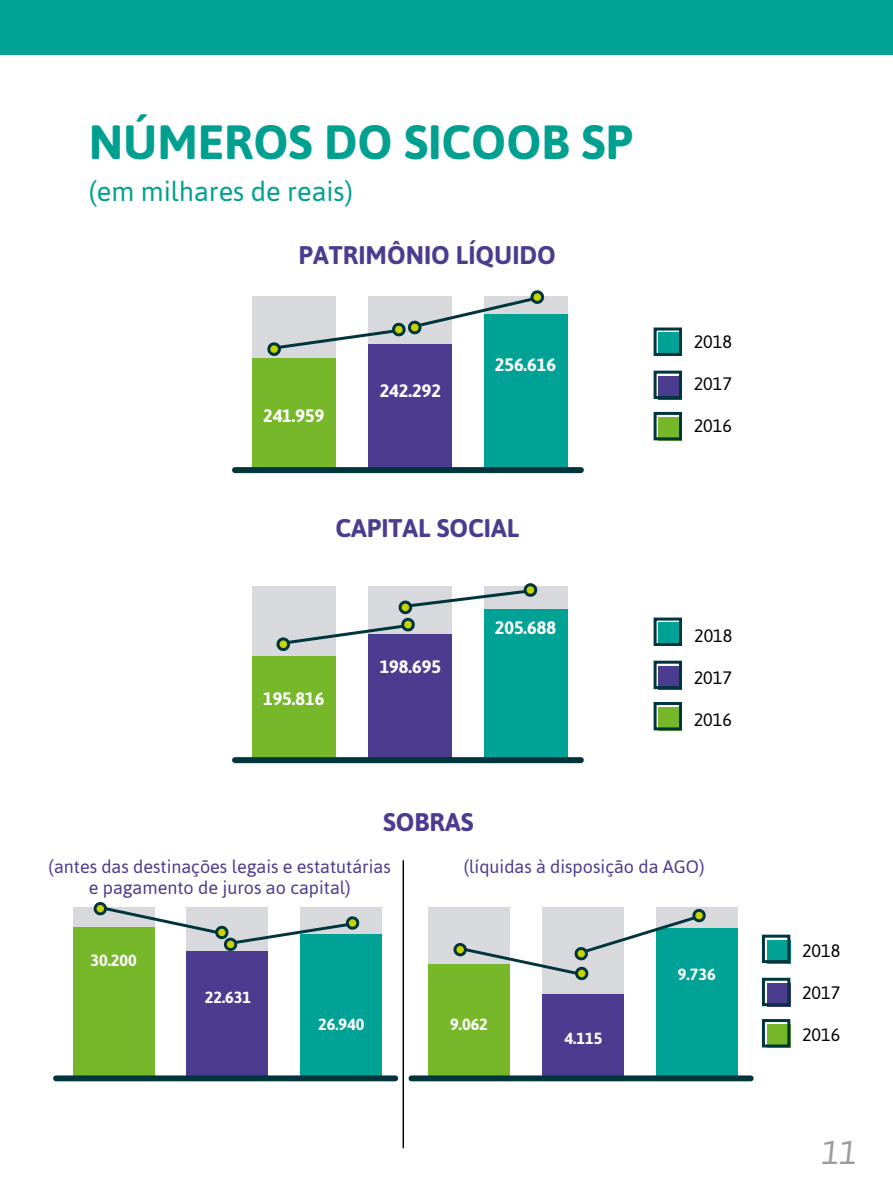
<style>
.page{position:relative;width:893px;height:1191px;background:#fff}
.page>*{position:absolute;margin:0;border:0;box-sizing:border-box;transform-origin:0 0}
.t1{font:700 48px "Asap";color:#00a091}
.t2{font:italic 33px "Asap";color:#9d9d9c}
.t3{font:27px "Asap";color:#00a091}
.t4{font:700 25.5px "Asap";color:#4c3c90}
.t5{font:18px/21px "Asap";color:#4c3c90;text-align:center}
.t6{font:700 18px "Asap";color:#fff}
.t7{font:18px "Asap";color:#000}
.t8{font:700 16.2px "Asap";color:#fff}
</style>
<div class="page">
<div style="left:252px;top:296px;width:83px;height:62px;background:#d8d9dd"></div>
<div style="left:252px;top:586px;width:83px;height:71px;background:#d8d9dd"></div>
<div style="left:73px;top:907px;width:81px;height:26px;background:#d8d9dd"></div>
<div style="left:428px;top:907px;width:82px;height:57px;background:#d8d9dd"></div>
<div style="left:252px;top:358px;width:83px;height:110px;background:#76b82a"></div>
<div style="left:252px;top:657px;width:83px;height:101px;background:#76b82a"></div>
<div style="left:73px;top:927px;width:81px;height:149px;background:#76b82a"></div>
<div style="left:428px;top:964px;width:82px;height:112px;background:#76b82a"></div>
<div style="left:484px;top:296px;width:83px;height:63px;background:#d8d9dd"></div>
<div style="left:368px;top:344px;width:83px;height:126px;background:#4c3c90"></div>
<div style="left:484px;top:314px;width:83px;height:156px;background:#00a295"></div>
<div style="left:235px;top:467px;width:346px;height:6px;background:#00353d"></div>
<div style="left:484px;top:586px;width:83px;height:63px;background:#d8d9dd"></div>
<div style="left:368px;top:634px;width:83px;height:126px;background:#4c3c90"></div>
<div style="left:484px;top:608px;width:83px;height:152px;background:#00a295"></div>
<div style="left:235px;top:757px;width:346px;height:6px;background:#00353d"></div>
<div style="left:301px;top:907px;width:81px;height:62px;background:#d8d9dd"></div>
<div style="left:187px;top:950px;width:81px;height:128px;background:#4c3c90"></div>
<div style="left:301px;top:933px;width:81px;height:145px;background:#00a295"></div>
<div style="left:56px;top:1075px;width:339px;height:6px;background:#00353d"></div>
<div style="left:656px;top:907px;width:81px;height:62px;background:#d8d9dd"></div>
<div style="left:542px;top:907px;width:82px;height:107px;background:#d8d9dd"></div>
<div style="left:542px;top:994px;width:82px;height:84px;background:#4c3c90"></div>
<div style="left:656px;top:928px;width:81px;height:150px;background:#00a295"></div>
<div style="left:411px;top:1075px;width:340px;height:6px;background:#00353d"></div>
<div style="left:93px;top:902px;width:14px;height:13px;border:3px solid #00353d;border-radius:50%"></div>
<div style="left:453px;top:942px;width:14px;height:14px;border:3px solid #00353d;border-radius:50%"></div>
<div style="left:575px;top:966px;width:13px;height:14px;border:3px solid #00353d;border-radius:50%"></div>
<div style="left:659px;top:333px;width:23px;height:23px;background:#00a295"></div>
<div style="left:659px;top:623px;width:23px;height:23px;background:#00a295"></div>
<div style="left:659px;top:376px;width:23px;height:23px;background:#4c3c90"></div>
<div style="left:659px;top:666px;width:23px;height:23px;background:#4c3c90"></div>
<div style="left:659px;top:417px;width:23px;height:23px;background:#76b82a"></div>
<div style="left:659px;top:707px;width:23px;height:23px;background:#76b82a"></div>
<div style="left:654px;top:327px;width:28px;height:29px;border:3px solid #00353d"></div>
<div style="left:654px;top:617px;width:28px;height:29px;border:3px solid #00353d"></div>
<div style="left:654px;top:370px;width:28px;height:29px;border:3px solid #00353d"></div>
<div style="left:654px;top:660px;width:28px;height:29px;border:3px solid #00353d"></div>
<div style="left:654px;top:412px;width:28px;height:28px;border:3px solid #00353d"></div>
<div style="left:654px;top:702px;width:28px;height:28px;border:3px solid #00353d"></div>
<hr style="left:403px;top:860px;width:1px;height:288px;background:#010102">
<svg style="left:267px;top:290px;width:277px;height:68px"></svg>
<svg style="left:276px;top:583px;width:260px;height:70px"></svg>
<svg style="left:99px;top:904px;width:260px;height:49px"></svg>
<svg style="left:458px;top:908px;width:248px;height:69px"></svg>
<div style="left:0;top:0;width:893px;height:54px;background:#00a295"></div>
<div style="left:767px;top:940px;width:23px;height:23px;background:#00a295"></div>
<div style="left:767px;top:983px;width:23px;height:23px;background:#4c3c90"></div>
<div style="left:767px;top:1024px;width:23px;height:23px;background:#76b82a"></div>
<div style="left:762px;top:934px;width:28px;height:29px;border:3px solid #00353d"></div>
<div style="left:762px;top:977px;width:28px;height:29px;border:3px solid #00353d"></div>
<div style="left:762px;top:1019px;width:28px;height:28px;border:3px solid #00353d"></div>
<h1 class="t1" style="left:89px;top:114px;width:416px">NÚMEROS DO SICOOB</h1>
<h1 class="t1" style="left:581px;top:114px;width:26px">sp</h1>
<h3 class="t3" style="left:89px;top:176px;width:266px">(em milhares de reais)</h3>
<h3 class="t4" style="left:299px;top:240px;width:122px">PATRIM ÔNIO</h3>
<h3 class="t4" style="left:456px;top:240px;width:54px">LÍQUIDO</h3>
<p class="t6" style="left:263px;top:405px;width:63px">241.959</p>
<p class="t6" style="left:380px;top:380px;width:63px">242.292</p>
<p class="t6" style="left:495px;top:354px;width:63px">256.616</p>
<h3 class="t4" style="left:335px;top:513px;width:59px">CAPITAL</h3>
<h3 class="t4" style="left:437px;top:513px;width:60px">SOCIAL</h3>
<p class="t6" style="left:263px;top:688px;width:63px">195.816</p>
<p class="t6" style="left:380px;top:656px;width:63px">198.695</p>
<p class="t6" style="left:495px;top:617px;width:63px">205.688</p>
<p class="t7" style="left:694px;top:331px;width:40px">2018</p>
<p class="t7" style="left:694px;top:373px;width:40px">2017</p>
<p class="t7" style="left:694px;top:415px;width:40px">2016</p>
<p class="t7" style="left:694px;top:625px;width:40px">2018</p>
<p class="t7" style="left:694px;top:667px;width:40px">2017</p>
<p class="t7" style="left:694px;top:709px;width:40px">2016</p>
<h3 class="t4" style="left:383px;top:807px;width:92px">SOB RAS</h3>
<p class="t5" style="left:49px;top:856px;width:344px">(antes das destinações legais e estatutárias e pagamento de juros ao capital)</p>
<p class="t5" style="left:464px;top:856px;width:242px">(líquidas à disposição da AGO)</p>
<p class="t8" style="left:90px;top:950px;width:48px">30.200</p>
<p class="t8" style="left:205px;top:987px;width:48px">22.631</p>
<p class="t8" style="left:318px;top:1015px;width:48px">26.940</p>
<p class="t8" style="left:450px;top:1014px;width:39px">9.062</p>
<p class="t8" style="left:564px;top:1028px;width:39px">4.115</p>
<p class="t8" style="left:678px;top:965px;width:39px">9.736</p>
<p class="t7" style="left:802px;top:940px;width:40px">2018</p>
<p class="t7" style="left:802px;top:982px;width:40px">2017</p>
<p class="t7" style="left:802px;top:1024px;width:40px">2016</p>
<h2 class="t2" style="left:822px;top:1133px;width:37px">11</h2>
</div>
